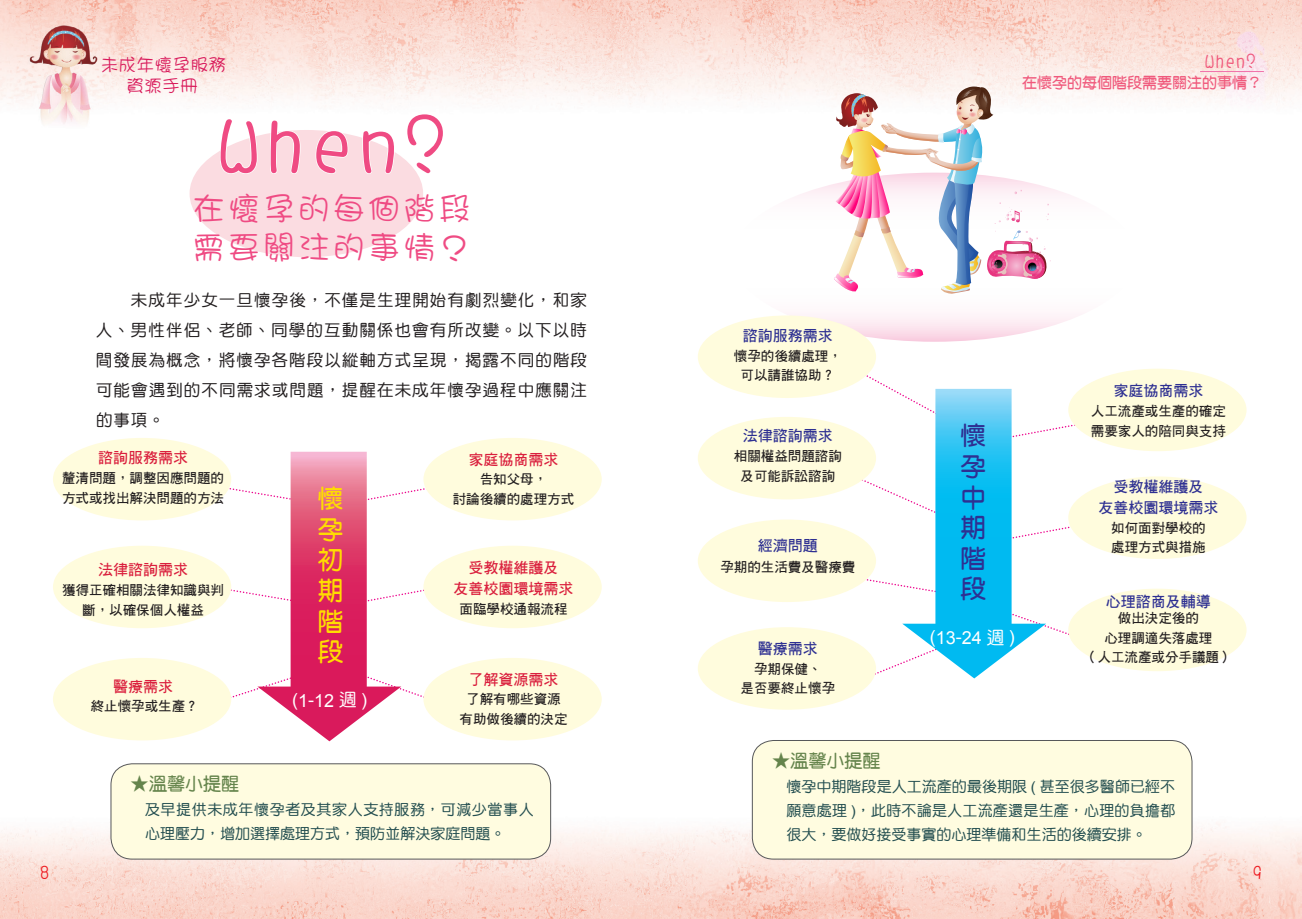
<style>
.page{position:relative;width:1302px;height:919px;background:#fff}
.page>*{position:absolute;margin:0;border:0;box-sizing:border-box;transform-origin:0 0}
.t1{font:72.9px "DF Girl W3 HK BF";color:#ef4b83;scale:1.11 1}
.t2{font:32.55px/39.2px "DF Girl W3 HK BF";letter-spacing:.075em;color:#ef4b83}
.t3{font:25.5px/30.6px "DF Yuan W7 WIN BF";color:#2e3092;text-align:justify}
.t4{font:25.5px/30.6px "DF Yuan W7 WIN BF";color:#ffdc01;text-align:justify}
.t5{font:18px "Arial";color:#fff}
.t6{font:18px "DF Yuan W7 WIN BF";color:#65844c}
.t7{font:18px/20.7px "DF Girl W3 HK BF";color:#d91a5b;text-align:center}
.t8{font:18px "DF Girl W3 HK BF";color:#f0597c}
.t9{font:18px "DF Girl W3 HK BF";color:#ee1d23}
.t10{font:16.5px/30px "DF Yuan W5 WIN BF";letter-spacing:.065em;color:#231f20;text-align:justify}
.t11{font:15px/24px "DF Yuan W5 WIN BF";letter-spacing:.015em;color:#234e50;text-align:justify}
.t12{font:15px/24px "DF Yuan W5 WIN BF";letter-spacing:.04em;color:#234e50}
.t13{font:15px/21px "DF Hei W7 WIN BF";color:#2e3092;text-align:center}
.t14{font:15px/21px "DF Hei W7 WIN BF";color:#da1f3d;text-align:center}
.t15{font:15px "DF Yuan W7 WIN BF";color:#f0597c}
.t16{font:13.5px/19.5px "DF Hei W7 WIN BF";color:#231f20;text-align:center}
.s1{font-family:"DF Yuan W5 WIN BF"}
.s2{font-size:18.75px}
.s3{font-family:"Arial"}
</style>
<div class="page">
<img style="left:0;top:0;width:1301px;height:918px">
<svg style="left:732px;top:173px;width:403px;height:169px"></svg>
<svg style="left:849px;top:368px;width:244px;height:317px"></svg>
<div style="left:697px;top:315px;width:178px;height:83px;background:#fffcdd;border-radius:50%"></div>
<div style="left:697px;top:417px;width:178px;height:82px;background:#fffcdd;border-radius:50%"></div>
<div style="left:697px;top:519px;width:178px;height:83px;background:#fffcdd;border-radius:50%"></div>
<div style="left:1068px;top:368px;width:178px;height:83px;background:#fffcdd;border-radius:50%"></div>
<div style="left:1068px;top:476px;width:178px;height:83px;background:#fffcdd;border-radius:50%"></div>
<div style="left:1068px;top:588px;width:178px;height:83px;background:#fffcdd;border-radius:50%"></div>
<div style="left:697px;top:627px;width:178px;height:82px;background:#fffcdd;border-radius:50%"></div>
<hr style="left:1199px;top:71px;width:64px;height:1px;background:#f171ab">
<div style="left:189px;top:130px;width:234px;height:127px;background:#fbdce1;border-radius:50%"></div>
<svg style="left:219px;top:118px;width:39px;height:56px"></svg>
<svg style="left:269px;top:119px;width:32px;height:55px"></svg>
<svg style="left:315px;top:130px;width:34px;height:44px"></svg>
<svg style="left:361px;top:55px;width:34px;height:119px"></svg>
<svg style="left:406px;top:113px;width:38px;height:62px"></svg>
<svg style="left:205px;top:451px;width:244px;height:290px"></svg>
<div style="left:53px;top:438px;width:178px;height:82px;background:#fffcdd;border-radius:50%"></div>
<div style="left:53px;top:545px;width:178px;height:83px;background:#fffcdd;border-radius:50%"></div>
<div style="left:53px;top:658px;width:178px;height:82px;background:#fffcdd;border-radius:50%"></div>
<div style="left:423px;top:438px;width:178px;height:82px;background:#fffcdd;border-radius:50%"></div>
<div style="left:423px;top:545px;width:178px;height:83px;background:#fffcdd;border-radius:50%"></div>
<div style="left:423px;top:658px;width:178px;height:82px;background:#fffcdd;border-radius:50%"></div>
<div style="left:111px;top:763px;width:439px;height:96px;background:#fffce0;border-radius:21px"></div>
<div style="left:111px;top:763px;width:440px;height:96px;border:1px solid #57585a;border-radius:21px"></div>
<div style="left:752px;top:740px;width:439px;height:119px;background:#fffce0;border-radius:21px"></div>
<div style="left:752px;top:740px;width:439px;height:119px;border:1px solid #57585a;border-radius:21px"></div>
<svg style="left:833px;top:85px;width:217px;height:209px"></svg>
<h3 class="t7" style="left:100px;top:54px;width:127px">未成年懷孕服務資源手冊</h3>
<h1 class="t1" style="left:218px;top:110px;width:206px">When?</h1>
<h2 class="t2" style="left:193px;top:188px;width:279px">在懷孕的每個階段需要關注的事情？</h2>
<p class="t10" style="left:96px;top:285px;width:492px;text-indent:35px">未成年少女一旦懷孕後，不僅是生理開始有劇烈變化，和家人、男性伴侶、老師、同學的互動關係也會有所改變。以下以時間發展為概念，將懷孕各階段以縱軸方式呈現，揭露不同的階段可能會遇到的不同需求或問題，提醒在未成年懷孕過程中應關注的事項。</p>
<p class="t14" style="left:98px;top:447px;width:91px">諮詢服務需求</p>
<p class="t16" style="left:62px;top:468px;width:163px;text-align:left">釐清問題，調整因應問題的方式或找出解決問題的方法</p>
<p class="t14" style="left:98px;top:559px;width:91px">法律諮詢需求</p>
<p class="t16" style="left:62px;top:580px;width:163px">獲得正確相關法律知識與判斷，以確保個人權益</p>
<p class="t14" style="left:113px;top:675px;width:61px">醫療需求</p>
<p class="t16" style="left:91px;top:696px;width:106px">終止懷孕或生產 ?</p>
<h3 class="t4" style="left:318px;top:483px;width:26px">懷孕初期階段</h3>
<h3 class="t5" style="left:292px;top:687px;width:77px">(1-12 <span class="s1">週</span> )</h3>
<p class="t14" style="left:468px;top:448px;width:91px">家庭協商需求</p>
<p class="t16" style="left:452px;top:469px;width:123px">告知父母，<br>討論後續的處理方式</p>
<p class="t14" style="left:453px;top:557px;width:121px">受教權維護及<br>友善校園環境需求</p>
<p class="t16" style="left:459px;top:599px;width:109px">面臨學校通報流程</p>
<p class="t14" style="left:468px;top:668px;width:91px">了解資源需求</p>
<p class="t16" style="left:459px;top:689px;width:109px">了解有哪些資源有助做後續的決定</p>
<h3 class="t6" style="left:130px;top:774px;width:110px"><span class="s2">★</span>溫馨小提醒</h3>
<p class="t12" style="left:145px;top:797px;width:390px">及早提供未成年懷孕者及其家人支持服務，可減少當事人心理壓力，增加選擇處理方式，預防並解決家庭問題。</p>
<h3 class="t8" style="left:1204px;top:53px;width:52px">When?</h3>
<p class="t15" style="left:1021px;top:75px;width:241px">在懷孕的每個階段需要關注的事情？</p>
<p class="t13" style="left:742px;top:325px;width:92px">諮詢服務需求</p>
<p class="t16" style="left:733px;top:346px;width:110px">懷孕的後續處理，可以請誰協助？</p>
<p class="t13" style="left:742px;top:425px;width:92px">法律諮詢需求</p>
<p class="t16" style="left:733px;top:446px;width:110px">相關權益問題諮詢及可能訴訟諮詢</p>
<p class="t13" style="left:757px;top:535px;width:62px">經濟問題</p>
<p class="t16" style="left:720px;top:557px;width:137px">孕期的生活費及醫療費</p>
<p class="t13" style="left:757px;top:637px;width:62px">醫療需求</p>
<p class="t16" style="left:740px;top:658px;width:96px">孕期保健、<br>是否要終止懷孕</p>
<h3 class="t3" style="left:960px;top:420px;width:26px">懷孕中期階段</h3>
<h3 class="t5" style="left:929px;top:625px;width:87px">(13-24 <span class="s1">週</span> )</h3>
<p class="t13" style="left:1113px;top:380px;width:91px">家庭協商需求</p>
<p class="t16" style="left:1090px;top:401px;width:136px;text-align:left">人工流產或生產的確定需要家人的陪同與支持</p>
<p class="t13" style="left:1098px;top:476px;width:121px">受教權維護及<br>友善校園環境需求</p>
<p class="t16" style="left:1110px;top:518px;width:96px;text-align:left">如何面對學校的處理方式與措施</p>
<p class="t13" style="left:1105px;top:590px;width:106px">心理諮商及輔導</p>
<p class="t16" style="left:1087px;top:608px;width:143px">做出決定後的<br>心理調適失落處理<br>( 人工流產或分手議題 )</p>
<h3 class="t6" style="left:771px;top:751px;width:110px"><span class="s2">★</span>溫馨小提醒</h3>
<p class="t11" style="left:786px;top:774px;width:390px">懷孕中期階段是人工流產的最後期限 <span class="s3">(</span> 甚至很多醫師已經不願意處理 <span class="s3">)</span>，此時不論是人工流產還是生產，心理的負擔都很大，要做好接受事實的心理準備和生活的後續安排。</p>
<h3 class="t9" style="left:40px;top:863px;width:10px">8</h3>
<h3 class="t9" style="left:1252px;top:863px;width:10px">9</h3>
</div>
